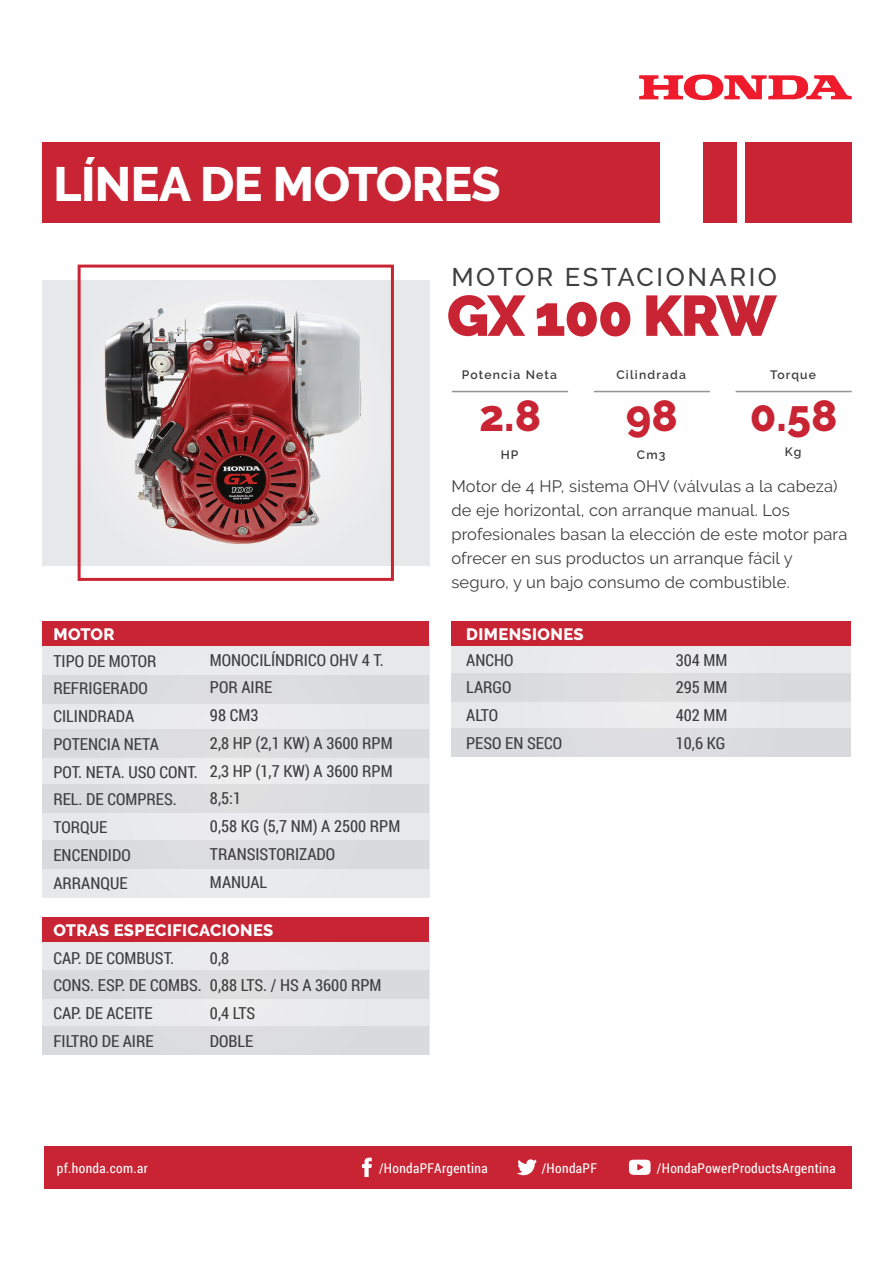
<style>
.page{position:relative;width:893px;height:1263px;background:#fff}
.page>*{position:absolute;margin:0;border:0;box-sizing:border-box;transform-origin:0 0}
.t1{font:900 57px "Raleway";letter-spacing:-.025em;color:#c82434}
.t2{font:800 48px "Raleway";letter-spacing:-.01em;color:#fff}
.t3{font:800 43.5px "Raleway";color:#c82434}
.t4{font:500 25.5px "Raleway";letter-spacing:.1em;color:#3e3e3f}
.t5{font:16.5px/27.8px "Roboto Condensed";color:#3e3e3f}
.t6{font:16.5px/24px "Raleway";letter-spacing:.01em;color:#3e3e3f}
.t7{font:800 16.5px "Raleway";letter-spacing:.025em;color:#fff}
.t8{font:13.5px "Roboto Condensed";letter-spacing:.025em;color:#fff}
.t9{font:600 12.15px "Raleway";letter-spacing:.1em;color:#3e3e3f}
</style>
<div class="page">
<div style="left:43px;top:940px;width:386px;height:114px;background:#e9eaeb"></div>
<div style="left:43px;top:971px;width:386px;height:28px;background:#dbdcdd"></div>
<div style="left:43px;top:1026px;width:386px;height:28px;background:#dadbdc"></div>
<div style="left:43px;top:918px;width:386px;height:24px;background:#c82434"></div>
<div style="left:43px;top:643px;width:386px;height:254px;background:#e8e9ea"></div>
<div style="left:43px;top:784px;width:386px;height:29px;background:#dbdcdd"></div>
<div style="left:43px;top:840px;width:386px;height:29px;background:#dadbdc"></div>
<div style="left:43px;top:730px;width:386px;height:28px;background:#dbdcdd"></div>
<div style="left:43px;top:675px;width:386px;height:28px;background:#dadbdc"></div>
<div style="left:43px;top:621px;width:386px;height:24px;background:#c82434"></div>
<div style="left:44px;top:1146px;width:808px;height:42px;background:#c82434"></div>
<div style="left:43px;top:142px;width:617px;height:81px;background:#c82434"></div>
<div style="left:43px;top:280px;width:386px;height:285px;background:#e7e8e9"></div>
<svg style="left:78px;top:265px;width:316px;height:316px"></svg>
<div style="left:451px;top:643px;width:399px;height:114px;background:#e9eaeb"></div>
<div style="left:451px;top:673px;width:399px;height:28px;background:#dbdcdd"></div>
<div style="left:451px;top:728px;width:399px;height:29px;background:#dbdcdd"></div>
<div style="left:451px;top:621px;width:399px;height:24px;background:#c82434"></div>
<svg style="left:639px;top:74px;width:213px;height:26px"></svg>
<hr style="left:452px;top:391px;width:116px;height:1px;background:#939598">
<hr style="left:594px;top:391px;width:116px;height:1px;background:#939598">
<hr style="left:736px;top:391px;width:116px;height:1px;background:#939598">
<div style="left:745px;top:142px;width:107px;height:81px;background:#c82434"></div>
<div style="left:704px;top:142px;width:33px;height:81px;background:#c82434"></div>
<svg style="left:362px;top:1157px;width:10px;height:20px"></svg>
<svg style="left:517px;top:1159px;width:20px;height:16px"></svg>
<svg style="left:629px;top:1160px;width:22px;height:15px"></svg>
<img style="left:100px;top:291px;width:266px;height:265px">
<h2 class="t2" style="left:53px;top:157px;width:449px">LÍNEA DE MOTORES</h2>
<h3 class="t4" style="left:451px;top:263px;width:327px">MOTOR ESTACIONARIO</h3>
<h1 class="t1" style="left:447px;top:283px;width:331px">GX 100 KRW</h1>
<p class="t9" style="left:462px;top:368px;width:97px">Potencia Neta</p>
<p class="t9" style="left:616px;top:368px;width:71px">Cilindrada</p>
<p class="t9" style="left:770px;top:368px;width:47px">Torque</p>
<h3 class="t3" style="left:479px;top:391px;width:64px">2.8</h3>
<h3 class="t3" style="left:626px;top:391px;width:54px">98</h3>
<h3 class="t3" style="left:750px;top:391px;width:89px">0.58</h3>
<p class="t9" style="left:501px;top:447px;width:19px">HP</p>
<p class="t9" style="left:637px;top:447px;width:30px">Cm3</p>
<p class="t9" style="left:785px;top:444px;width:18px">Kg</p>
<p class="t7" style="left:53px;top:625px;width:63px">MOTOR</p>
<p class="t5" style="left:53px;top:646px;width:146px">TIPO DE MOTOR<br>REFRIGERADO<br>CILINDRADA<br>POTENCIA NETA<br>POT. NETA. USO CONT.<br>REL. DE COMPRES.<br>TORQUE<br>ENCENDIDO<br>ARRANQUE</p>
<p class="t5" style="left:210px;top:645px;width:192px">MONOCILÍNDRICO OHV 4 T.<br>POR AIRE<br>98 CM3<br>2,8 HP (2,1 KW) A 3600 RPM<br>2,3 HP (1,7 KW) A 3600 RPM<br>8,5:1<br>0,58 KG (5,7 NM) A 2500 RPM<br>TRANSISTORIZADO<br>MANUAL</p>
<p class="t7" style="left:53px;top:921px;width:221px">OTRAS ESPECIFICACIONES</p>
<p class="t5" style="left:53px;top:943px;width:150px">CAP. DE COMBUST.<br>CONS. ESP. DE COMBS.<br>CAP. DE ACEITE<br>FILTRO DE AIRE</p>
<p class="t5" style="left:210px;top:943px;width:173px">0,8<br>0,88 LTS. / HS A 3600 RPM<br>0,4 LTS<br>DOBLE</p>
<p class="t6" style="left:451px;top:474px;width:397px">Motor de 4 HP, sistema OHV (válvulas a la cabeza) de eje horizontal, con arranque manual. Los profesionales basan la elección de este motor para ofrecer en sus productos un arranque fácil y seguro, y un bajo consumo de combustible.</p>
<p class="t7" style="left:466px;top:625px;width:119px">DIMENSIONES</p>
<p class="t5" style="left:466px;top:645px;width:97px">ANCHO<br>LARGO<br>ALTO<br>PESO EN SECO</p>
<p class="t5" style="left:676px;top:645px;width:53px;text-align:justify">304 MM 295 MM 402 MM 10,6 KG</p>
<p class="t8" style="left:57px;top:1158px;width:92px">pf.honda.com.ar</p>
<p class="t8" style="left:379px;top:1158px;width:110px">/HondaPFArgentina</p>
<p class="t8" style="left:542px;top:1158px;width:57px">/HondaPF</p>
<p class="t8" style="left:657px;top:1158px;width:180px">/HondaPowerProductsArgentina</p>
</div>
